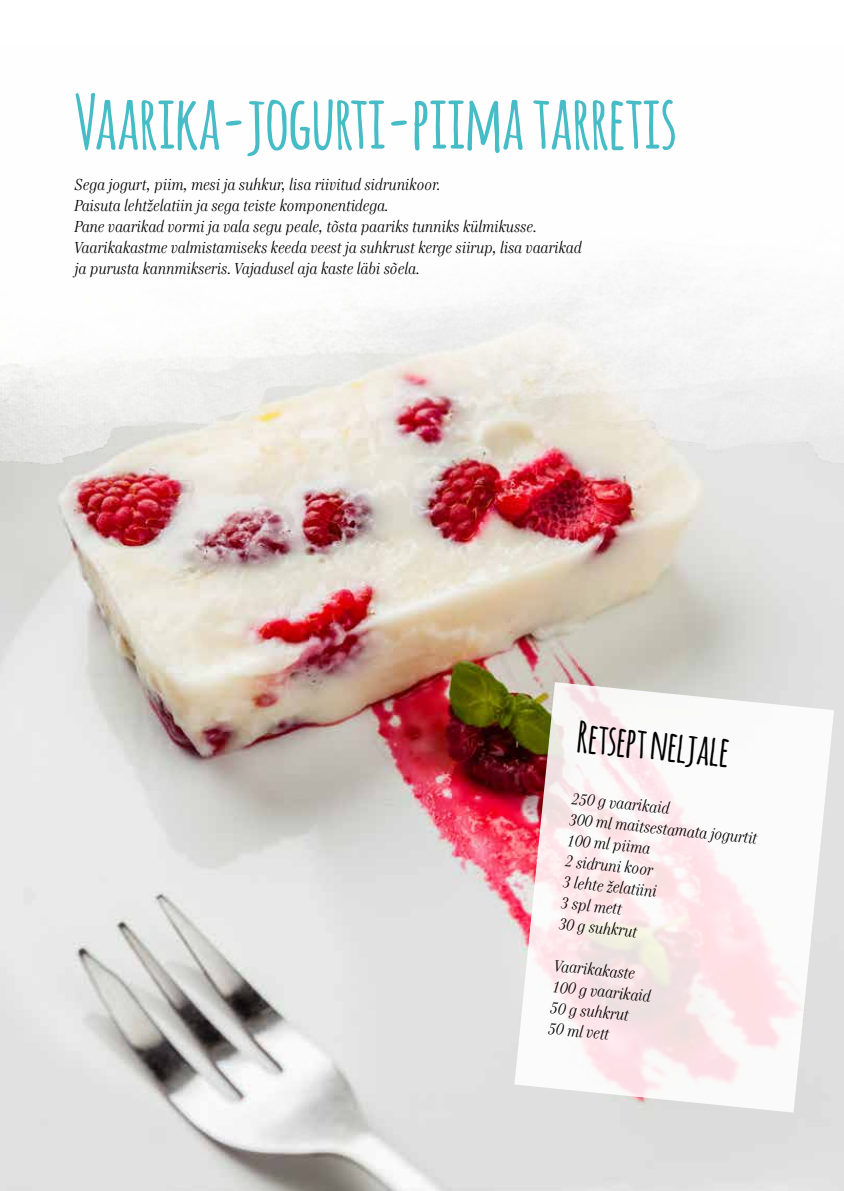
<style>
.page{position:relative;width:844px;height:1191px;background:#fff}
.page>*{position:absolute;margin:0;border:0;box-sizing:border-box;transform-origin:0 0}
.t1{font:700 73.5px "Amatic";color:#46bcc7}
.t2{font:700 42px "Amatic";color:#000}
.t3{font:italic 15.75px/21px "Genre";color:#000}
</style>
<div class="page">
<img style="left:0;top:274px;width:843px;height:917px">
<svg style="left:514px;top:682px;width:319px;height:430px"></svg>
<h1 class="t1" style="left:74px;top:70px;width:603px">Vaarika-jogurti-piima tarretis</h1>
<p class="t3" style="left:74px;top:175px;width:508px">Sega jogurt, piim, mesi ja suhkur, lisa riivitud sidrunikoor.<br>Paisuta lehtželatiin ja sega teiste komponentidega.<br>Pane vaarikad vormi ja vala segu peale, tõsta paariks tunniks külmikusse.<br>Vaarikakastme valmistamiseks keeda veest ja suhkrust kerge siirup, lisa vaarikad ja purusta kannmikseris. Vajadusel aja kaste läbi sõela.</p>
<h2 class="t2" style="left:580px;top:706px;width:154px;rotate:6deg">Retsept neljale</h2>
<p class="t3" style="left:572px;top:788px;width:190px;rotate:6deg">250 g vaarikaid<br>300 ml maitsestamata jogurtit<br>100 ml piima<br>2 sidruni koor<br>3 lehte želatiini<br>3 spl mett<br>30 g suhkrut</p>
<p class="t3" style="left:555px;top:955px;width:100px;rotate:6deg">Vaarikakaste<br>100 g vaarikaid<br>50 g suhkrut<br>50 ml vett</p>
</div>
